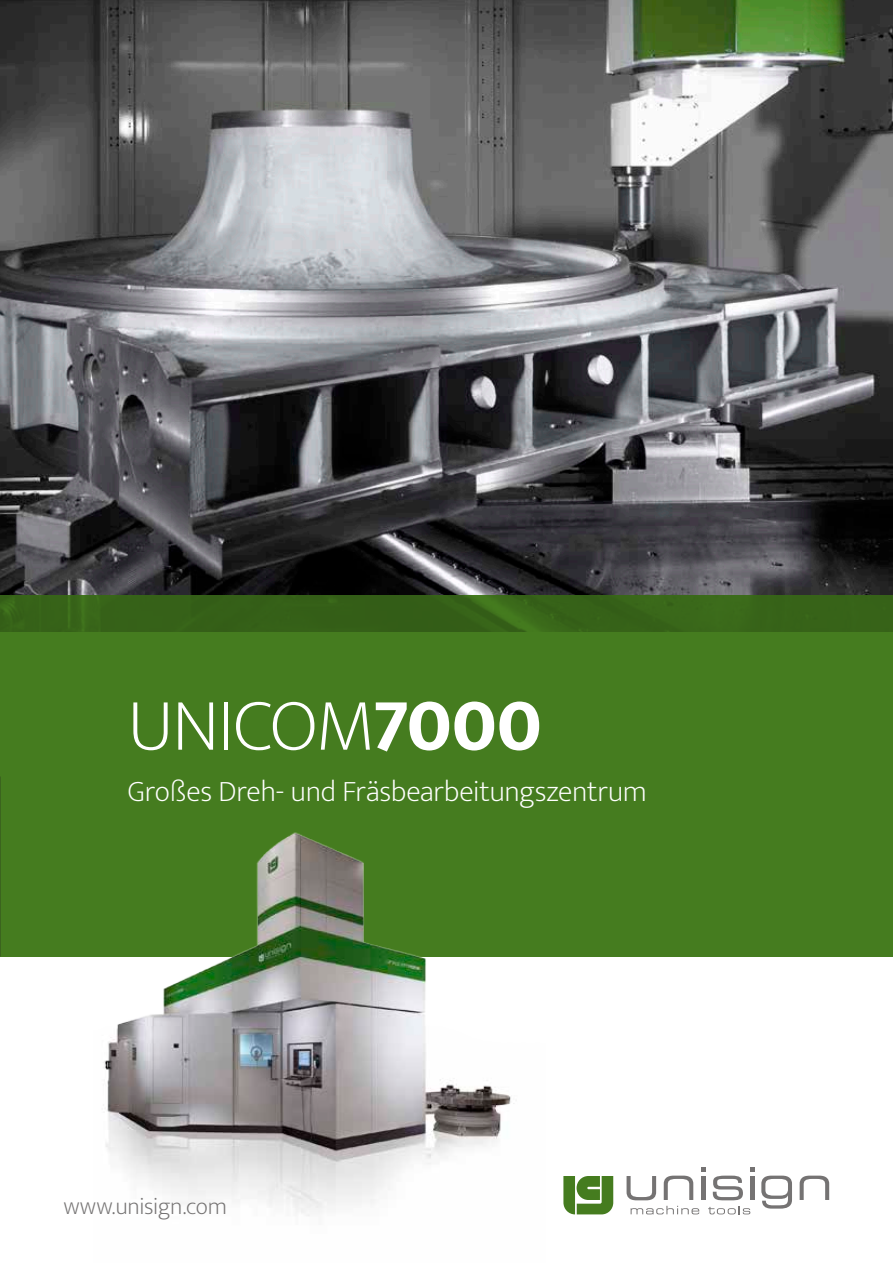
<style>
.page{position:relative;width:893px;height:1263px;background:#fff}
.page>*{position:absolute;margin:0;border:0;box-sizing:border-box;transform-origin:0 0}
.t1{font:200 75px "Ek Mukta";letter-spacing:-.015em;color:#fff}
.t2{font:200 30px "Ek Mukta";letter-spacing:-.01em;color:#fff}
.t3{font:200 24px "Ek Mukta";letter-spacing:-.01em;color:#757373}
.s1{font-weight:800}
</style>
<div class="page">
<img style="left:0;top:0;width:893px;height:595px">
<div style="left:0;top:595px;width:893px;height:362px;background:#457c1f"></div>
<svg style="left:627px;top:1176px;width:29px;height:24px"></svg>
<hr style="left:701px;top:1176px;width:4px;height:24px;background:#757373">
<svg style="left:701px;top:1168px;width:4px;height:4px"></svg>
<hr style="left:750px;top:1176px;width:4px;height:24px;background:#757373">
<svg style="left:750px;top:1168px;width:4px;height:4px"></svg>
<svg style="left:713px;top:1175px;width:30px;height:25px"></svg>
<svg style="left:631px;top:1206px;width:68px;height:8px"></svg>
<svg style="left:708px;top:1206px;width:42px;height:8px"></svg>
<svg style="left:563px;top:1176px;width:50px;height:38px"></svg>
<svg style="left:664px;top:1175px;width:29px;height:25px"></svg>
<svg style="left:800px;top:1175px;width:29px;height:25px"></svg>
<svg style="left:761px;top:1175px;width:31px;height:33px"></svg>
<img style="left:103px;top:832px;width:411px;height:384px">
<img style="left:0;top:776px;width:1px;height:181px">
<h1 class="t1" style="left:128px;top:665px;width:416px">UNICOM<span class="s1">7000</span></h1>
<p class="t2" style="left:128px;top:767px;width:521px">Großes Dreh- und Fräsbearbeitungszentrum</p>
<p class="t3" style="left:64px;top:1187px;width:165px">www.unisign.com</p>
</div>
